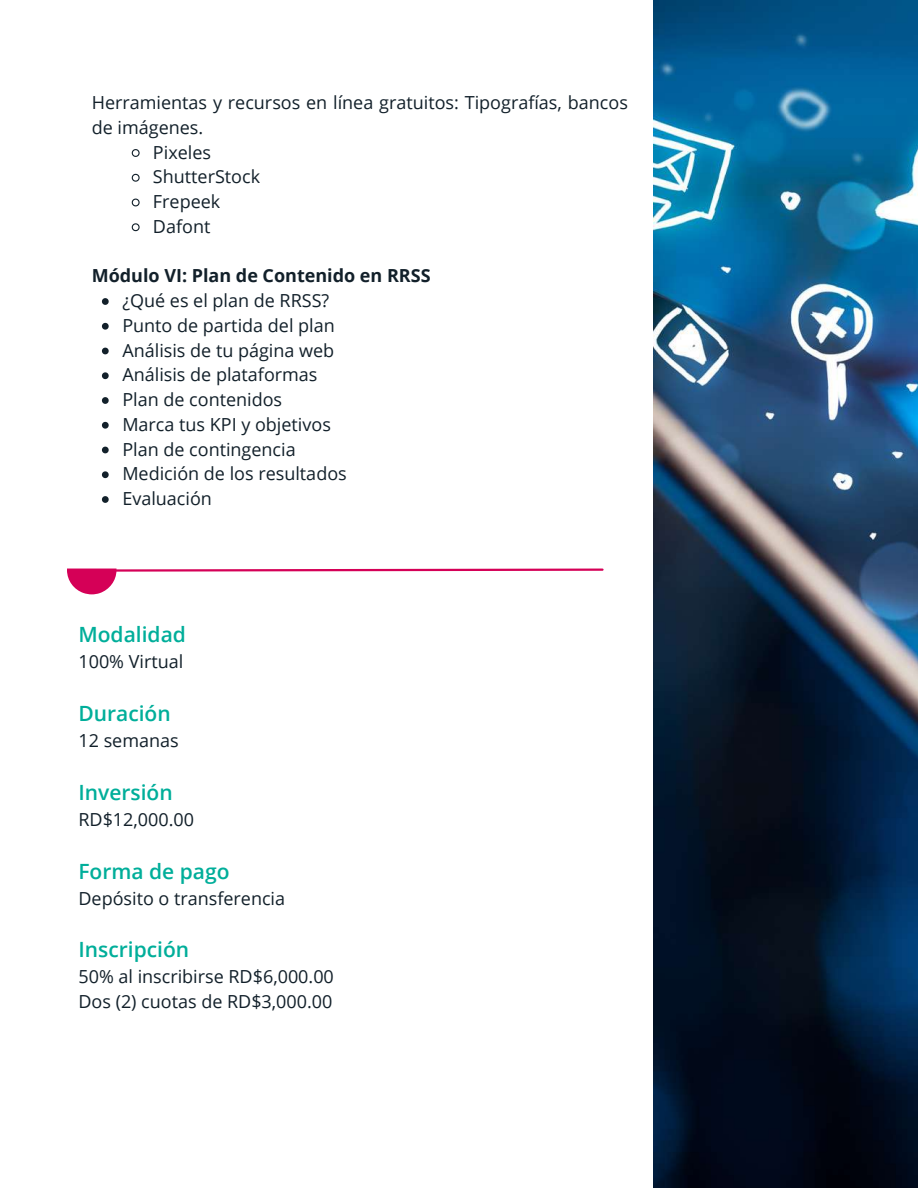
<style>
.page{position:relative;width:918px;height:1188px;background:#fff}
.page>*{position:absolute;margin:0;border:0;box-sizing:border-box;transform-origin:0 0}
.t1{font:600 21px "Open Sans";color:#00ae9a}
.t2{font:18px/24.8px "Open Sans";color:#12202a}
.t3{font:18px/24.8px "Open Sans";color:#12202a}
.t4{font:700 18px "Open Sans";color:#12202a}
</style>
<div class="page">
<img style="left:654px;top:0;width:264px;height:1188px">
<svg style="left:131px;top:149px;width:9px;height:8px"></svg>
<svg style="left:131px;top:173px;width:9px;height:9px"></svg>
<svg style="left:131px;top:198px;width:9px;height:9px"></svg>
<svg style="left:131px;top:223px;width:9px;height:9px"></svg>
<svg style="left:102px;top:298px;width:7px;height:7px"></svg>
<svg style="left:102px;top:323px;width:7px;height:7px"></svg>
<svg style="left:102px;top:348px;width:7px;height:6px"></svg>
<svg style="left:102px;top:372px;width:7px;height:7px"></svg>
<svg style="left:102px;top:397px;width:7px;height:7px"></svg>
<svg style="left:102px;top:422px;width:7px;height:7px"></svg>
<svg style="left:102px;top:447px;width:7px;height:6px"></svg>
<svg style="left:102px;top:471px;width:7px;height:7px"></svg>
<svg style="left:102px;top:496px;width:7px;height:7px"></svg>
<svg style="left:67px;top:568px;width:537px;height:26px"></svg>
<p class="t2" style="left:92px;top:90px;width:538px">Herramientas y recursos en línea gratuitos: Tipografías, bancos de imágenes.</p>
<p class="t2" style="left:153px;top:139px;width:109px">Pixeles<br>ShutterStock<br>Frepeek<br>Dafont</p>
<p class="t4" style="left:92px;top:263px;width:340px">Módulo VI: Plan de Contenido en RRSS</p>
<p class="t2" style="left:122px;top:288px;width:226px">¿Qué es el plan de RRSS?<br>Punto de partida del plan<br>Análisis de tu página web<br>Análisis de plataformas<br>Plan de contenidos<br>Marca tus KPI y objetivos<br>Plan de contingencia<br>Medición de los resultados<br>Evaluación</p>
<p class="t1" style="left:78px;top:620px;width:109px">Modalidad</p>
<p class="t3" style="left:78px;top:649px;width:106px">100% Virtual</p>
<p class="t1" style="left:78px;top:699px;width:94px">Duración</p>
<p class="t3" style="left:78px;top:728px;width:102px">12 semanas</p>
<p class="t1" style="left:78px;top:778px;width:96px">Inversión</p>
<p class="t3" style="left:78px;top:806px;width:117px">RD$12,000.00</p>
<p class="t1" style="left:78px;top:856px;width:153px">Forma de pago</p>
<p class="t3" style="left:78px;top:885px;width:208px">Depósito o transferencia</p>
<p class="t1" style="left:78px;top:935px;width:112px">Inscripción</p>
<p class="t3" style="left:78px;top:964px;width:257px">50% al inscribirse RD$6,000.00<br>Dos (2) cuotas de RD$3,000.00</p>
</div>
